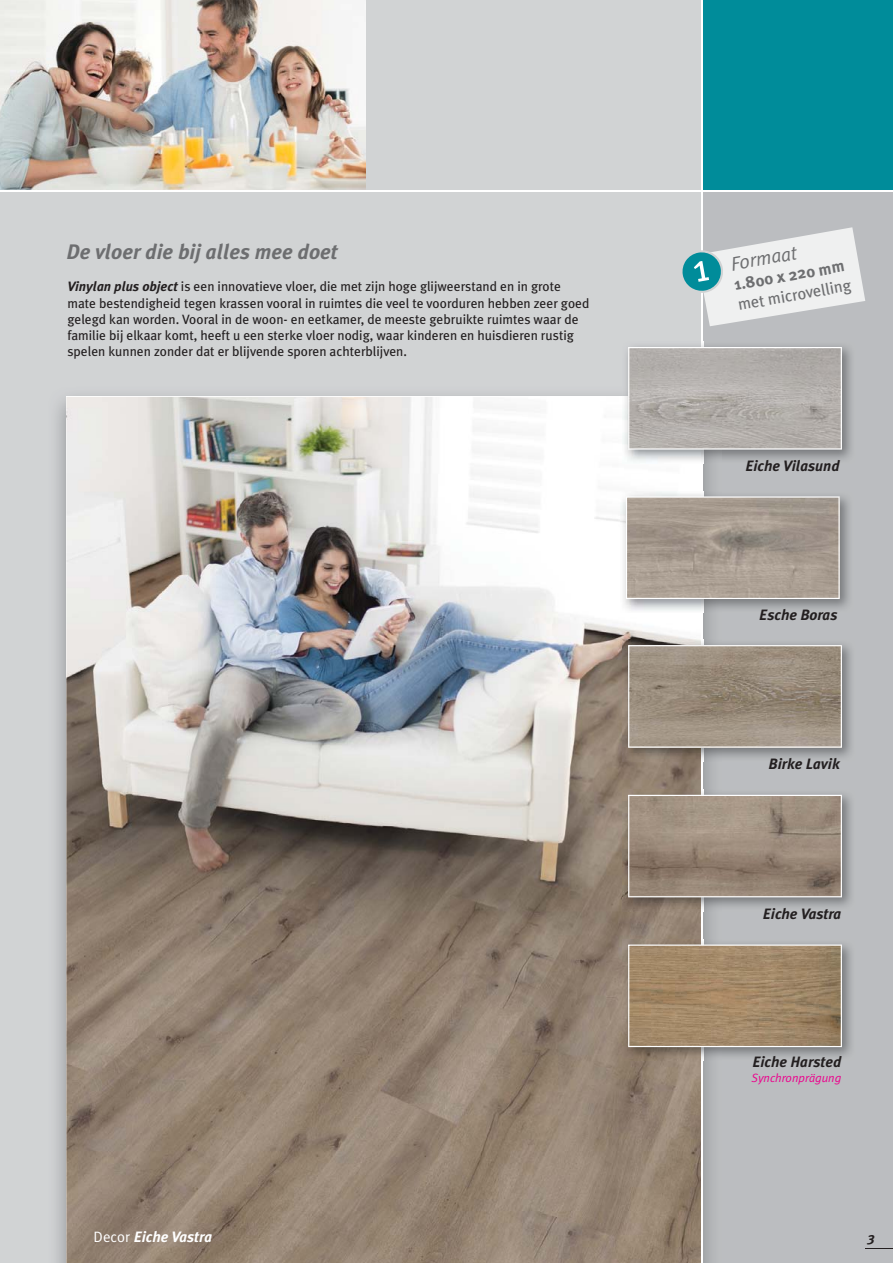
<style>
.page{position:relative;width:893px;height:1263px;background:#d1d3d4}
.page>*{position:absolute;margin:0;border:0;box-sizing:border-box;transform-origin:0 0}
.t1{font:italic 700 21px "Meta Plus";color:#6d6e70}
.t2{font:italic 19.5px "Meta Plus Normal";color:#6d6e70}
.t3{font:16.5px "Meta Plus";color:#6d6e70}
.t4{font:700 16.5px "Meta Plus";color:#6d6e70}
.t5{font:italic 700 15px "Meta Plus";color:#231f20}
.t6{font:italic 700 15px "Meta Plus";color:#fff}
.t7{font:13.5px/16.2px "Meta Plus";color:#231f20}
.t8{font:italic 700 13.5px "Meta Plus";color:#231f20}
.t9{font:italic 12px "Meta Plus Normal";color:#ec008c}
.s1{font-weight:700;font-style:italic}
.s2{font-family:"Meta Plus Normal";font-weight:400;font-style:normal}
</style>
<div class="page">
<div style="left:702px;top:176px;width:191px;height:1087px;background:#bbbdc0"></div>
<div style="left:702px;top:0;width:191px;height:191px;background:#008c9a"></div>
<div style="left:703px;top:463px;width:9px;height:800px;background:#abadb0"></div>
<img style="left:66px;top:397px;width:635px;height:866px">
<svg style="left:865px;top:1248px;width:28px;height:1px"></svg>
<hr style="left:701px;top:0;width:2px;height:1263px;background:#fff">
<img style="left:0;top:0;width:366px;height:190px">
<hr style="left:0;top:190px;width:893px;height:2px;background:#fff">
<svg style="left:682px;top:227px;width:183px;height:99px"></svg>
<img style="left:623px;top:939px;width:228px;height:122px">
<svg style="left:628px;top:944px;width:214px;height:103px;background:#a38b6c"></svg>
<img style="left:623px;top:640px;width:228px;height:121px">
<svg style="left:628px;top:645px;width:214px;height:103px;background:#9e9282"></svg>
<img style="left:623px;top:342px;width:228px;height:121px">
<svg style="left:628px;top:347px;width:214px;height:103px"></svg>
<img style="left:623px;top:789px;width:228px;height:122px">
<svg style="left:628px;top:795px;width:214px;height:102px;background:#9c8b7c"></svg>
<img style="left:620px;top:491px;width:229px;height:122px">
<svg style="left:626px;top:496px;width:214px;height:103px;background:#a99e93"></svg>
<h1 class="t1" style="left:66px;top:243px;width:273px">De vloer die bij alles mee doet</h1>
<p class="t7" style="left:67px;top:279px;width:524px"><span class="s1">Vinylan plus object</span> is een innovatieve vloer, die met zijn hoge glijweerstand en in grote mate bestendigheid tegen krassen vooral in ruimtes die veel te voorduren hebben zeer goed gelegd kan worden. Vooral in de woon- en eetkamer, de meeste gebruikte ruimtes waar de familie bij elkaar komt, heeft u een sterke vloer nodig, waar kinderen en huisdieren rustig spelen kunnen zonder dat er blijvende sporen achterblijven.</p>
<h2 class="t2" style="left:729px;top:256px;width:68px;rotate:-10deg">Formaat</h2>
<p class="t4" style="left:733px;top:278px;width:113px;rotate:-10deg">1.800 x 220 mm</p>
<p class="t3" style="left:737px;top:297px;width:116px;rotate:-10deg">met microvelling</p>
<p class="t5" style="left:745px;top:459px;width:96px">Eiche Vilasund</p>
<p class="t5" style="left:759px;top:609px;width:80px">Esche Boras</p>
<p class="t5" style="left:769px;top:757px;width:73px">Birke Lavik</p>
<p class="t5" style="left:763px;top:908px;width:80px">Eiche Vastra</p>
<p class="t5" style="left:752px;top:1056px;width:90px">Eiche Harsted</p>
<p class="t9" style="left:751px;top:1073px;width:91px">Synchronprägung</p>
<p class="t6" style="left:94px;top:1230px;width:120px"><span class="s2">Decor</span> Eiche Vastra</p>
<p class="t8" style="left:868px;top:1231px;width:8px">3</p>
</div>
